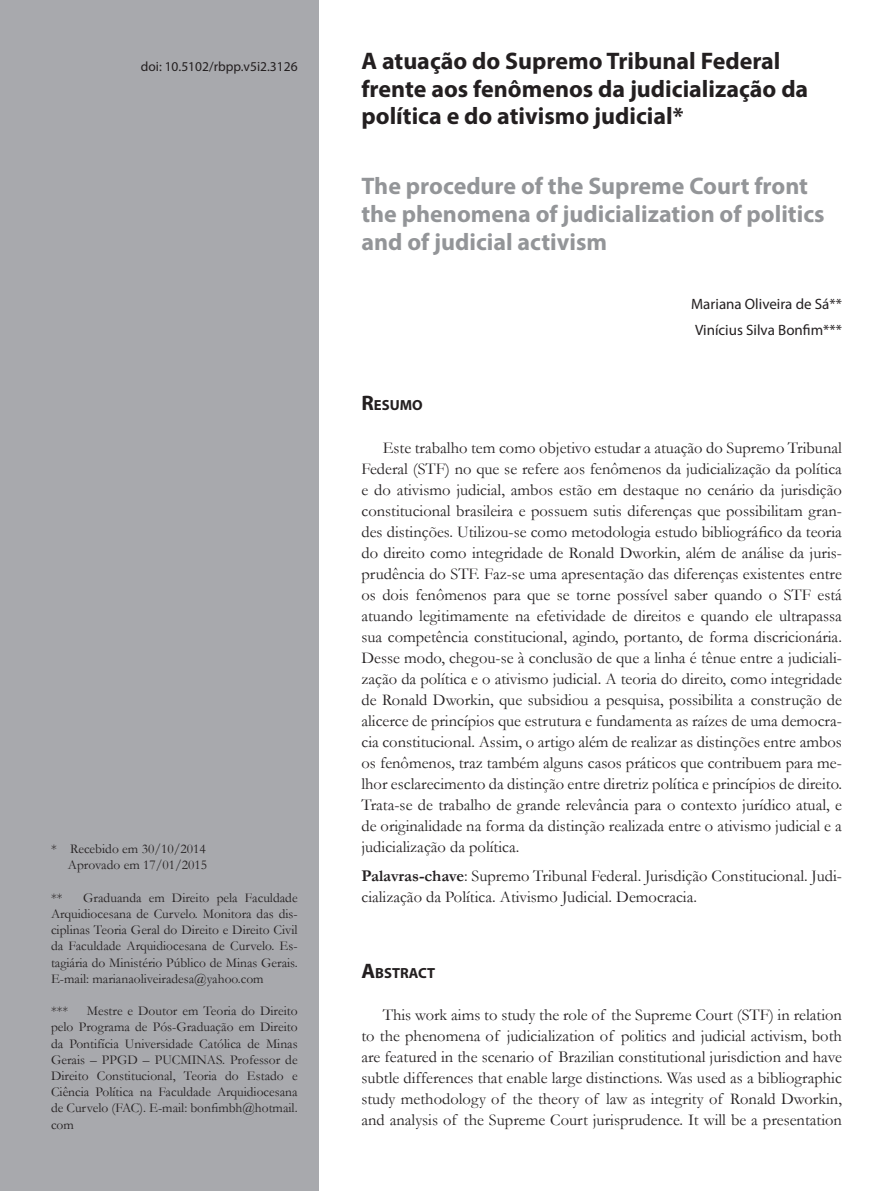
<style>
.page{position:relative;width:893px;height:1191px;background:#fff}
.page>*{position:absolute;margin:0;border:0;box-sizing:border-box;transform-origin:0 0}
.Tit{font:700 24px/27.6px "Myriad Pro";color:#231f20}
.Tit2{font:700 24px/27.6px "Myriad Pro";color:#939598}
.texto{font:16.5px/21px "Garamond";color:#231f20;text-align:justify}
.text_sem_recuo{font:16.5px/21px "Garamond";color:#231f20}
.Myriad_10{font:15px "Myriad Pro";color:#231f20}
.Subt{font:700 14.7px "Myriad Pro";color:#231f20}
.rodape{font:13.5px/16.2px "Garamond";color:#231f20;text-align:justify}
.Doi{font:13.5px "Myriad Pro";color:#231f20}
.s1{font-size:21px}
.s2{font-weight:700}
</style>
<div class="page">
<div style="left:0;top:0;width:319px;height:1191px;background:#a8a9ad"></div>
<p class="Doi" style="left:141px;top:58px;width:158px">doi: 10.5102/rbpp.v5i2.3126</p>
<p class="Tit" style="left:361px;top:46px;width:448px">A atuação do Supremo Tribunal Federal frente aos fenômenos da judicialização da política e do ativismo judicial*</p>
<p class="Tit2" style="left:361px;top:172px;width:465px">The procedure of the Supreme Court front the phenomena of judicialization of politics and of judicial activism</p>
<p class="rodape" style="left:51px;top:840px;width:156px">* Recebido em 30/10/2014</p>
<p class="rodape" style="left:68px;top:856px;width:141px">Aprovado em 17/01/2015</p>
<p class="rodape" style="left:51px;top:889px;width:13px">**</p>
<p class="rodape" style="left:51px;top:889px;width:248px;text-indent:32px">Graduanda em Direito pela Faculdade Arquidiocesana de Curvelo. Monitora das dis&shy;ciplinas Teoria Geral do Direito e Direito Civil da Faculdade Arquidiocesana de Curvelo. Es&shy;tagiária do Ministério Público de Minas Gerais.<br>E-mail: marianaoliveiradesa@yahoo.com</p>
<p class="rodape" style="left:51px;top:1002px;width:19px">***</p>
<p class="rodape" style="left:51px;top:1002px;width:248px;text-indent:36px">Mestre e Doutor em Teoria do Direito pelo Programa de Pós-Graduação em Direito da Pontifícia Universidade Católica de Minas Gerais – PPGD – PUCMINAS. Professor de Direito Constitucional, Teoria do Estado e Ciência Política na Faculdade Arquidiocesana de Curvelo (FAC). E-mail: bonfimbh@hotmail. com</p>
<p class="Myriad_10" style="left:691px;top:295px;width:152px">Mariana Oliveira de Sá**</p>
<p class="Myriad_10" style="left:695px;top:321px;width:148px">Vinícius Silva Bonfim***</p>
<p class="Subt" style="left:361px;top:396px;width:63px"><span class="s1">R</span>ESUMO</p>
<p class="texto" style="left:361px;top:436px;width:482px;text-indent:21px">Este trabalho tem como objetivo estudar a atuação do Supremo Tribunal Federal (STF) no que se refere aos fenômenos da judicialização da política e do ativismo judicial, ambos estão em destaque no cenário da jurisdição constitucional brasileira e possuem sutis diferenças que possibilitam gran&shy;des distinções. Utilizou-se como metodologia estudo bibliográfico da teoria do direito como integridade de Ronald Dworkin, além de análise da juris&shy;prudência do STF. Faz-se uma apresentação das diferenças existentes entre os dois fenômenos para que se torne possível saber quando o STF está atuando legitimamente na efetividade de direitos e quando ele ultrapassa sua competência constitucional, agindo, portanto, de forma discricionária.<br>Desse modo, chegou-se à conclusão de que a linha é tênue entre a judiciali&shy;zação da política e o ativismo judicial. A teoria do direito, como integridade de Ronald Dworkin, que subsidiou a pesquisa, possibilita a construção de alicerce de princípios que estrutura e fundamenta as raízes de uma democra&shy;cia constitucional. Assim, o artigo além de realizar as distinções entre ambos os fenômenos, traz também alguns casos práticos que contribuem para me&shy;lhor esclarecimento da distinção entre diretriz política e princípios de direito.<br>Trata-se de trabalho de grande relevância para o contexto jurídico atual, e de originalidade na forma da distinção realizada entre o ativismo judicial e a judicialização da política.</p>
<p class="text_sem_recuo" style="left:361px;top:865px;width:482px"><span class="s2">Palavras-chave</span>: Supremo Tribunal Federal. Jurisdição Constitucional. Judi&shy;cialização da Política. Ativismo Judicial. Democracia.</p>
<p class="Subt" style="left:361px;top:963px;width:75px"><span class="s1">A</span>BSTRACT</p>
<p class="texto" style="left:361px;top:1003px;width:482px;text-indent:21px">This work aims to study the role of the Supreme Court (STF) in relation to the phenomena of judicialization of politics and judicial activism, both are featured in the scenario of Brazilian constitutional jurisdiction and have subtle differences that enable large distinctions. Was used as a bibliographic study methodology of the theory of law as integrity of Ronald Dworkin, and analysis of the Supreme Court jurisprudence. It will be a presentation</p>
</div>
